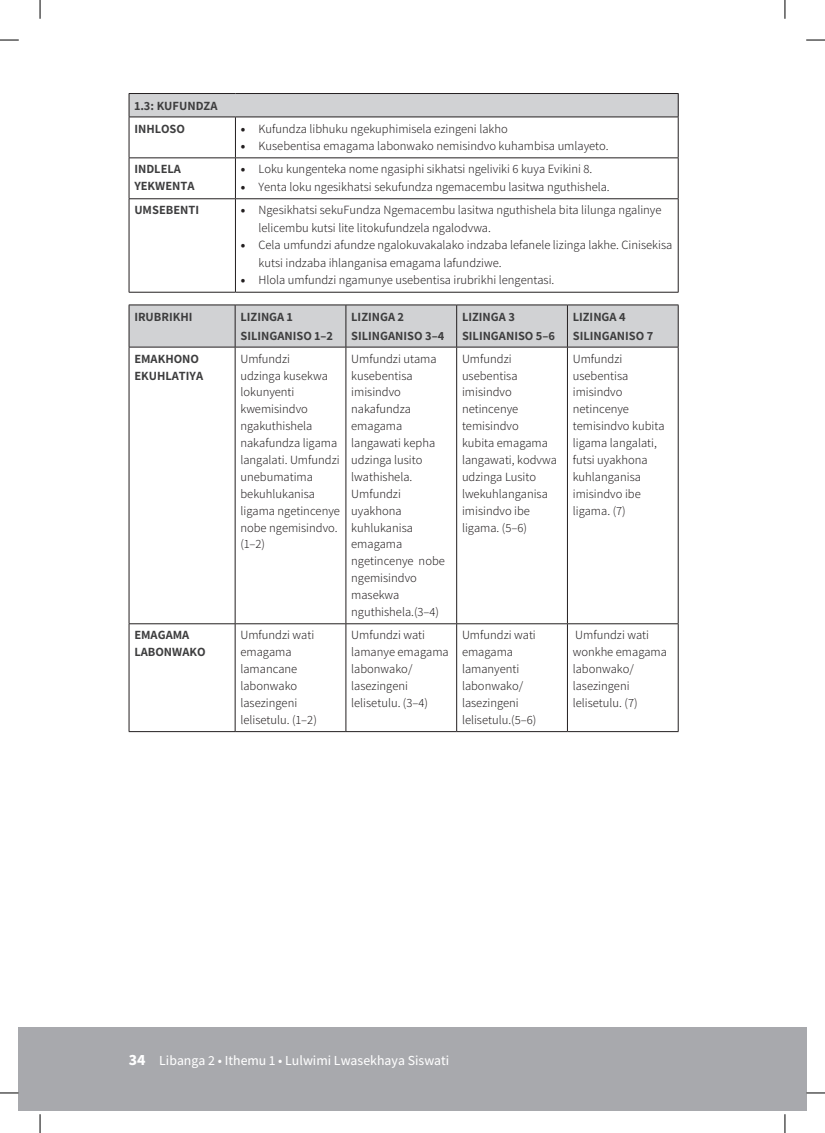
<style>
.page{position:relative;width:825px;height:1133px;background:#fff}
.page>*{position:absolute;margin:0;border:0;box-sizing:border-box;transform-origin:0 0}
.t1{font:500 13.75px "Assistant";color:#fff}
.t2{font:300 12.5px/16.9px "Assistant";color:#231f20}
.t3{font:700 12.5px/18.8px "Assistant";color:#3e3e3f}
.s1{font-weight:800}
.s2{font-family:"Noto Sans JP";font-weight:900}
</style>
<div class="page">
<div style="left:784px;top:1027px;width:21px;height:83px;background:#a8a9ad"></div>
<div style="left:19px;top:1027px;width:765px;height:83px;background:#a8a9ad"></div>
<div style="left:129px;top:93px;width:548px;height:24px;background:#d1d2d4"></div>
<svg style="left:130px;top:158px;width:547px;height:134px"></svg>
<svg style="left:677px;top:94px;width:1px;height:23px"></svg>
<hr style="left:235px;top:117px;width:1px;height:40px;background:#231f20">
<hr style="left:677px;top:117px;width:1px;height:40px;background:#231f20">
<hr style="left:129px;top:117px;width:1px;height:40px;background:#231f20">
<hr style="left:129px;top:157px;width:106px;height:1px;background:#231f20">
<hr style="left:129px;top:158px;width:1px;height:40px;background:#231f20">
<hr style="left:129px;top:199px;width:1px;height:93px;background:#231f20">
<hr style="left:129px;top:93px;width:106px;height:1px;background:#231f20">
<svg style="left:129px;top:94px;width:1px;height:23px"></svg>
<hr style="left:235px;top:93px;width:443px;height:1px;background:#231f20">
<hr style="left:129px;top:117px;width:106px;height:1px;background:#231f20">
<hr style="left:235px;top:117px;width:443px;height:1px;background:#231f20">
<hr style="left:235px;top:157px;width:443px;height:1px;background:#231f20">
<hr style="left:235px;top:158px;width:1px;height:40px;background:#231f20">
<hr style="left:677px;top:158px;width:1px;height:40px;background:#231f20">
<hr style="left:129px;top:198px;width:106px;height:1px;background:#231f20">
<hr style="left:129px;top:292px;width:106px;height:1px;background:#231f20">
<hr style="left:235px;top:198px;width:443px;height:1px;background:#231f20">
<hr style="left:235px;top:199px;width:1px;height:93px;background:#231f20">
<hr style="left:677px;top:199px;width:1px;height:93px;background:#231f20">
<hr style="left:235px;top:292px;width:443px;height:1px;background:#231f20">
<div style="left:130px;top:305px;width:547px;height:42px;background:#d1d2d4"></div>
<svg style="left:130px;top:348px;width:547px;height:383px"></svg>
<hr style="left:235px;top:305px;width:1px;height:42px;background:#231f20">
<hr style="left:345px;top:305px;width:1px;height:42px;background:#231f20">
<hr style="left:456px;top:305px;width:1px;height:42px;background:#231f20">
<hr style="left:129px;top:347px;width:1px;height:276px;background:#231f20">
<hr style="left:677px;top:347px;width:1px;height:276px;background:#231f20">
<hr style="left:129px;top:623px;width:106px;height:1px;background:#231f20">
<hr style="left:129px;top:624px;width:1px;height:107px;background:#231f20">
<hr style="left:235px;top:623px;width:111px;height:1px;background:#231f20">
<hr style="left:346px;top:623px;width:110px;height:1px;background:#231f20">
<hr style="left:456px;top:623px;width:111px;height:1px;background:#231f20">
<hr style="left:567px;top:623px;width:111px;height:1px;background:#231f20">
<hr style="left:677px;top:624px;width:1px;height:107px;background:#231f20">
<hr style="left:129px;top:731px;width:106px;height:1px;background:#231f20">
<hr style="left:235px;top:731px;width:111px;height:1px;background:#231f20">
<hr style="left:346px;top:731px;width:110px;height:1px;background:#231f20">
<hr style="left:456px;top:731px;width:111px;height:1px;background:#231f20">
<hr style="left:567px;top:731px;width:111px;height:1px;background:#231f20">
<hr style="left:567px;top:305px;width:1px;height:42px;background:#231f20">
<hr style="left:129px;top:304px;width:106px;height:1px;background:#231f20">
<hr style="left:129px;top:305px;width:1px;height:42px;background:#231f20">
<hr style="left:235px;top:304px;width:111px;height:1px;background:#231f20">
<hr style="left:346px;top:304px;width:110px;height:1px;background:#231f20">
<hr style="left:456px;top:304px;width:111px;height:1px;background:#231f20">
<hr style="left:567px;top:304px;width:111px;height:1px;background:#231f20">
<hr style="left:677px;top:305px;width:1px;height:42px;background:#231f20">
<hr style="left:129px;top:347px;width:106px;height:1px;background:#231f20">
<hr style="left:235px;top:347px;width:111px;height:1px;background:#231f20">
<hr style="left:346px;top:347px;width:110px;height:1px;background:#231f20">
<hr style="left:456px;top:347px;width:111px;height:1px;background:#231f20">
<hr style="left:567px;top:347px;width:111px;height:1px;background:#231f20">
<hr style="left:235px;top:347px;width:1px;height:276px;background:#231f20">
<hr style="left:235px;top:624px;width:1px;height:107px;background:#231f20">
<hr style="left:345px;top:347px;width:1px;height:276px;background:#231f20">
<hr style="left:345px;top:624px;width:1px;height:107px;background:#231f20">
<hr style="left:456px;top:347px;width:1px;height:276px;background:#231f20">
<hr style="left:456px;top:624px;width:1px;height:107px;background:#231f20">
<hr style="left:567px;top:347px;width:1px;height:276px;background:#231f20">
<hr style="left:567px;top:624px;width:1px;height:107px;background:#231f20">
<svg style="left:0;top:39px;width:19px;height:2px"></svg>
<svg style="left:806px;top:39px;width:18px;height:2px"></svg>
<svg style="left:0;top:1092px;width:19px;height:1px"></svg>
<svg style="left:805px;top:1092px;width:19px;height:1px"></svg>
<svg style="left:39px;top:0;width:2px;height:19px"></svg>
<svg style="left:39px;top:1114px;width:2px;height:18px"></svg>
<svg style="left:784px;top:0;width:1px;height:19px"></svg>
<svg style="left:784px;top:1114px;width:1px;height:18px"></svg>
<p class="t3" style="left:134px;top:94px;width:85px;line-height:22.8px">1.3: KUFUNDZA<br>INHLOSO</p>
<p class="t2" style="left:241px;top:119px;width:268px"><span class="s1">•</span> Kufundza libhuku ngekuphimisela ezingeni lakho</p>
<p class="t2" style="left:241px;top:137px;width:369px"><span class="s1">•</span> Kusebentisa emagama labonwako nemisindvo kuhambisa umlayeto.</p>
<p class="t3" style="left:134px;top:160px;width:62px;line-height:16.9px">INDLELA<br>YEKWENTA</p>
<p class="t2" style="left:241px;top:160px;width:353px"><span class="s1">•</span> Loku kungenteka nome ngasiphi sikhatsi ngeliviki 6 kuya Evikini 8.</p>
<p class="t2" style="left:241px;top:178px;width:370px"><span class="s1">•</span> Yenta loku ngesikhatsi sekufundza ngemacembu lasitwa nguthishela.</p>
<p class="t3" style="left:134px;top:200px;width:66px">UMSEBENTI</p>
<p class="t2" style="left:258px;top:201px;width:404px;line-height:17.5px;text-indent:-18px"><span class="s1">•</span> Ngesikhatsi sekuFundza Ngemacembu lasitwa nguthishela bita lilunga ngalinye lelicembu kutsi lite litokufundzela ngalodvwa.</p>
<p class="t2" style="left:258px;top:236px;width:415px;line-height:17.5px;text-indent:-18px"><span class="s1">•</span> Cela umfundzi afundze ngalokuvakalako indzaba lefanele lizinga lakhe. Cinisekisa kutsi indzaba ihlanganisa emagama lafundziwe.</p>
<p class="t2" style="left:241px;top:271px;width:315px"><span class="s1">•</span> Hlola umfundzi ngamunye usebentisa irubrikhi lengentasi.</p>
<p class="t3" style="left:134px;top:307px;width:60px">IRUBRIKHI</p>
<p class="t3" style="left:240px;top:307px;width:94px">LIZINGA 1<br>SILINGANISO 1–2</p>
<p class="t3" style="left:351px;top:307px;width:94px">LIZINGA 2<br>SILINGANISO 3–4</p>
<p class="t3" style="left:462px;top:307px;width:94px">LIZINGA 3<br>SILINGANISO 5–6</p>
<p class="t3" style="left:572px;top:307px;width:82px">LIZINGA 4<br>SILINGANISO 7</p>
<p class="t3" style="left:134px;top:349px;width:70px;line-height:16.9px">EMAKHONO<br>EKUHLATIYA</p>
<p class="t2" style="left:240px;top:349px;width:101px">Umfundzi<br>udzinga kusekwa lokunyenti kwemisindvo ngakuthishela nakafundza ligama langalati. Umfundzi unebumatima bekuhlukanisa ligama ngetincenye nobe ngemisindvo. (1–2)</p>
<p class="t2" style="left:351px;top:349px;width:95px">Umfundzi utama kusebentisa imisindvo nakafundza emagama langawati kepha udzinga lusito lwathishela.<br>Umfundzi uyakhona kuhlukanisa emagama ngetincenye nobe ngemisindvo masekwa nguthishela.(3–4)</p>
<p class="t2" style="left:462px;top:349px;width:96px">Umfundzi usebentisa imisindvo netincenye temisindvo<br>kubita emagama langawati, kodvwa udzinga Lusito lwekuhlanganisa imisindvo ibe ligama. (5–6)</p>
<p class="t2" style="left:572px;top:349px;width:93px">Umfundzi usebentisa imisindvo netincenye temisindvo kubita ligama langalati, futsi uyakhona kuhlanganisa imisindvo ibe ligama. (7)</p>
<p class="t3" style="left:134px;top:626px;width:73px;line-height:16.9px">EMAGAMA<br>LABONWAKO</p>
<p class="t2" style="left:240px;top:626px;width:78px">Umfundzi wati emagama lamancane labonwako lasezingeni lelisetulu. (1–2)</p>
<p class="t2" style="left:351px;top:626px;width:99px">Umfundzi wati lamanye emagama labonwako/ lasezingeni lelisetulu. (3–4)</p>
<p class="t2" style="left:462px;top:626px;width:76px">Umfundzi wati emagama lamanyenti labonwako/ lasezingeni lelisetulu.(5–6)</p>
<p class="t2" style="left:572px;top:626px;width:96px">Umfundzi wati wonkhe emagama labonwako/ lasezingeni lelisetulu. (7)</p>
<p class="t1" style="left:129px;top:1050px;width:322px"><span class="s2">34</span> Libanga 2 • Ithemu 1 • Lulwimi Lwasekhaya Siswati</p>
</div>
